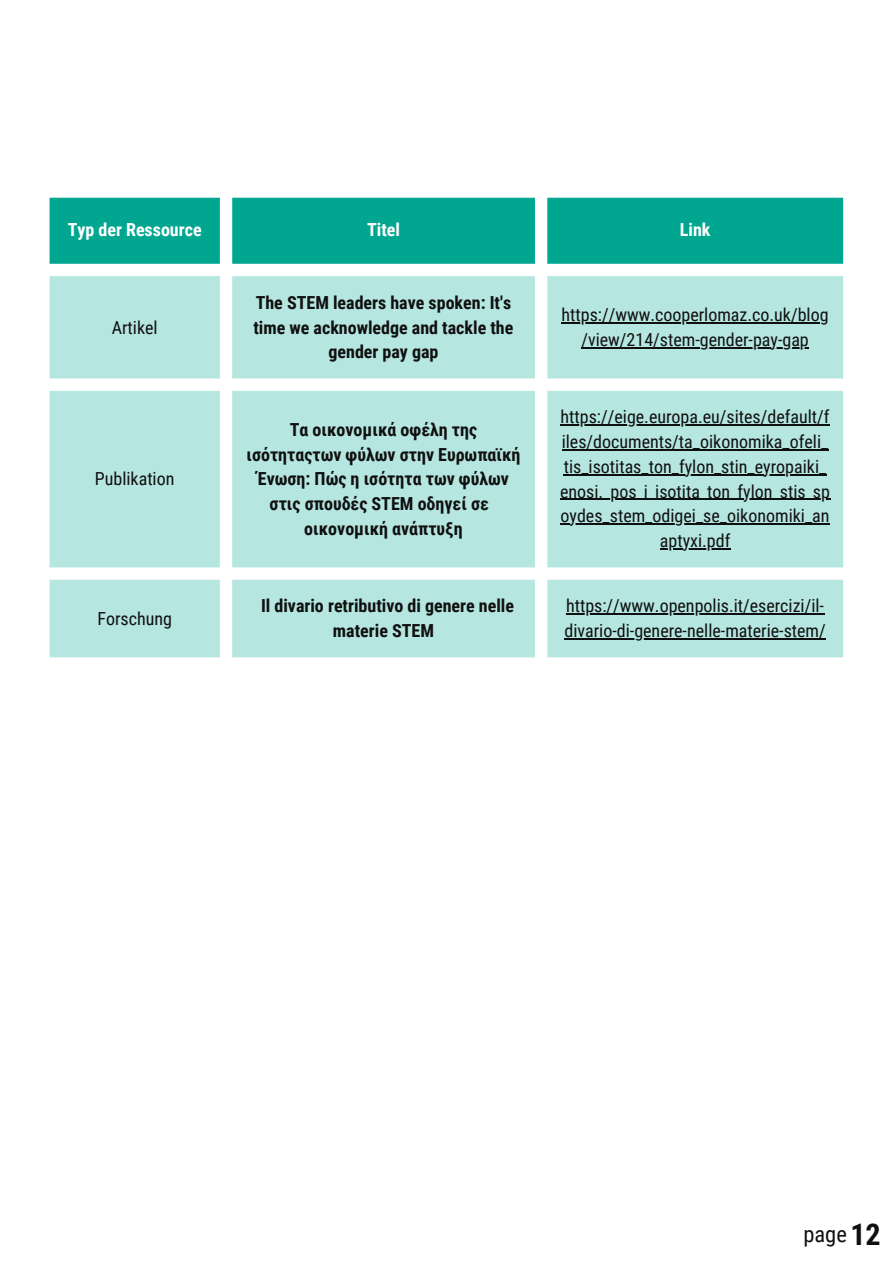
<style>
.page{position:relative;width:893px;height:1264px;background:#fff}
.page>*{position:absolute;margin:0;border:0;box-sizing:border-box;transform-origin:0 0}
.t1{font:700 30px "Roboto Condensed";color:#101010}
.t2{font:22.5px "Roboto Condensed";color:#101010}
.t3{font:18px/24.8px "Roboto Condensed";color:#101010;text-align:center}
.t4{font:700 18px/24.8px "Roboto Condensed";color:#101010;text-align:center}
.t5{font:700 18px "Roboto Condensed";color:#fff}
</style>
<div class="page">
<div style="left:50px;top:198px;width:793px;height:66px;background:#00a68f"></div>
<svg style="left:50px;top:276px;width:793px;height:381px;background:#bae6e0"></svg>
<hr style="left:561px;top:322px;width:267px;height:1px;background:#101010">
<hr style="left:581px;top:347px;width:228px;height:1px;background:#101010">
<hr style="left:560px;top:424px;width:269px;height:2px;background:#101010">
<hr style="left:561px;top:449px;width:267px;height:1px;background:#101010">
<hr style="left:563px;top:474px;width:263px;height:1px;background:#101010">
<hr style="left:560px;top:499px;width:270px;height:1px;background:#101010">
<hr style="left:560px;top:523px;width:269px;height:1px;background:#101010">
<hr style="left:660px;top:548px;width:70px;height:1px;background:#101010">
<hr style="left:566px;top:613px;width:258px;height:1px;background:#101010">
<hr style="left:564px;top:638px;width:262px;height:1px;background:#101010">
<p class="t5" style="left:68px;top:219px;width:135px">Typ der Ressource</p>
<p class="t5" style="left:367px;top:219px;width:34px">Titel</p>
<p class="t5" style="left:680px;top:219px;width:32px">Link</p>
<p class="t3" style="left:112px;top:315px;width:47px">Artikel</p>
<p class="t3" style="left:95px;top:467px;width:81px">Publikation</p>
<p class="t3" style="left:97px;top:606px;width:76px">Forschung</p>
<p class="t4" style="left:253px;top:290px;width:261px">The STEM leaders have spoken: It's time we acknowledge and tackle the gender pay gap</p>
<p class="t3" style="left:561px;top:302px;width:268px">https://www.cooperlomaz.co.uk/blog /view/214/stem-gender-pay-gap</p>
<p class="t4" style="left:246px;top:417px;width:275px">Τα οικονομικά οφέλη της ισότηταςτων φύλων στην Ευρωπαϊκή<br>Ένωση: Πώς η ισότητα των φύλων στις σπουδές STEM οδηγεί σε οικονομική ανάπτυξη</p>
<p class="t3" style="left:560px;top:405px;width:271px">https://eige.europa.eu/sites/default/f iles/documents/ta_oikonomika_ofeli_ tis_isotitas_ton_fylon_stin_eyropaiki_ enosi._pos_i_isotita_ton_fylon_stis_sp oydes_stem_odigei_se_oikonomiki_an aptyxi.pdf</p>
<p class="t4" style="left:261px;top:594px;width:254px">Il divario retributivo di genere nelle materie STEM</p>
<p class="t3" style="left:564px;top:594px;width:263px;text-align:left">https://www.openpolis.it/esercizi/il&shy;divario-di-genere-nelle-materie-stem/</p>
<p class="t2" style="left:803px;top:1221px;width:45px">page</p>
<p class="t1" style="left:850px;top:1216px;width:32px">12</p>
</div>
